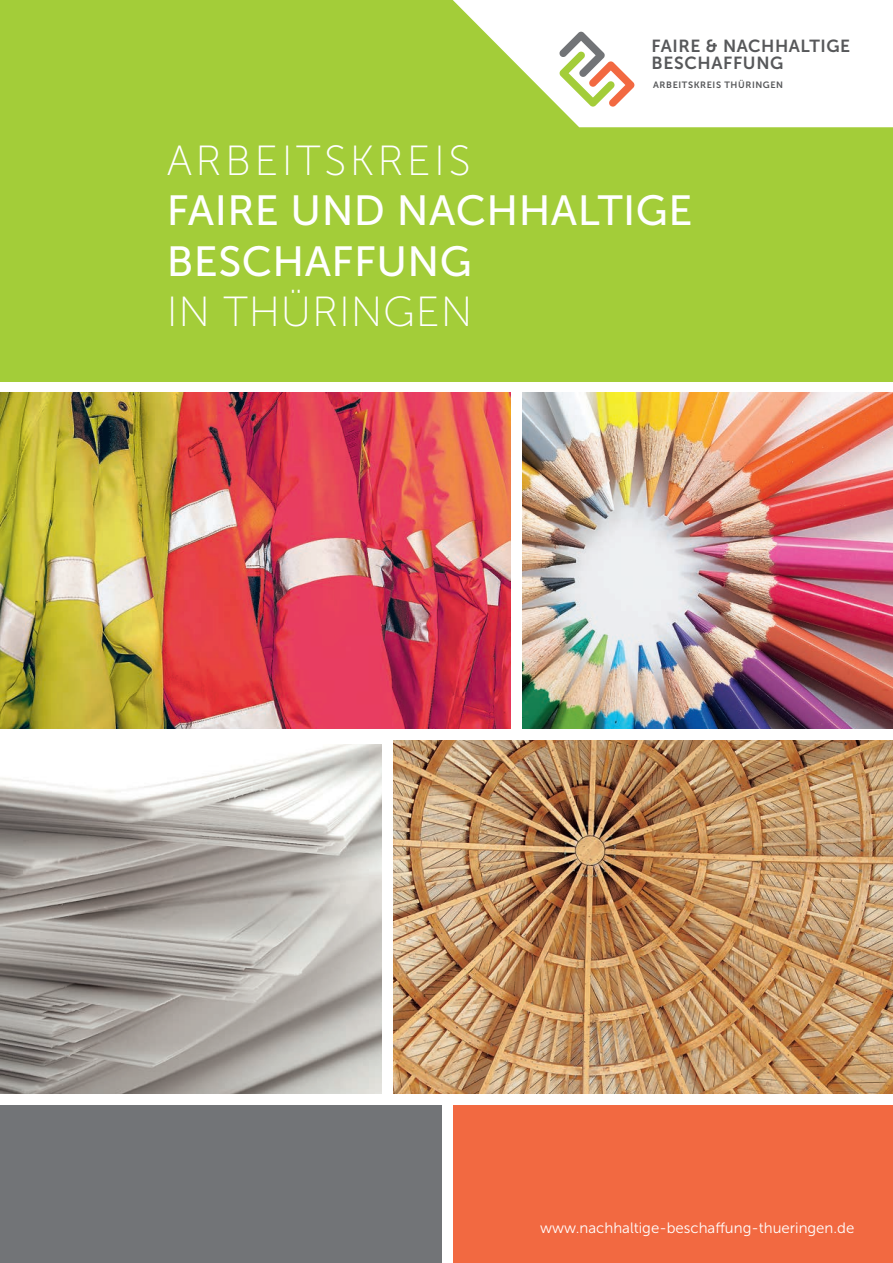
<style>
.page{position:relative;width:893px;height:1263px;background:#fff}
.page>*{position:absolute;margin:0;border:0;box-sizing:border-box;transform-origin:0 0}
.t1{font:42px/50.6px "Museo Sans 500";letter-spacing:.01em;color:#fff}
.t2{font:42px "Museo Sans 100";letter-spacing:.08em;color:#fff}
.t3{font:42px "Museo Sans 100";letter-spacing:.02em;color:#fff}
.t4{font:17.4px/16.8px "Museo Sans 700";letter-spacing:.03em;color:#57585a}
.t5{font:15px "Museo Sans 300";color:#fff}
.t6{font:9.15px "Museo Sans 700";letter-spacing:.065em;color:#57585a}
</style>
<div class="page">
<img style="left:393px;top:740px;width:500px;height:354px">
<div style="left:0;top:1105px;width:447px;height:158px;background:#727477"></div>
<div style="left:447px;top:1105px;width:446px;height:158px;background:#f26941"></div>
<img style="left:0;top:744px;width:382px;height:350px">
<img style="left:0;top:392px;width:510px;height:337px">
<img style="left:522px;top:392px;width:371px;height:337px">
<div style="left:442px;top:1102px;width:11px;height:161px;background:#fff"></div>
<div style="left:0;top:0;width:893px;height:381px;background:#a3cd39"></div>
<svg style="left:453px;top:0;width:440px;height:127px;fill:#fff"></svg>
<svg style="left:559px;top:31px;width:76px;height:76px;background:#e2d9c2"></svg>
<p class="t4" style="left:652px;top:37px;width:200px">FAIRE &amp; NACHHALTIGE<br>BESCHAFFUNG</p>
<p class="t6" style="left:653px;top:80px;width:132px">ARBEITSKREIS THÜRINGEN</p>
<h1 class="t2" style="left:167px;top:138px;width:306px">ARBEITSKREIS</h1>
<h1 class="t1" style="left:167px;top:186px;width:527px">FAIRE UND NACHHALTIGE<br>BESCHAFFUNG</h1>
<h1 class="t3" style="left:167px;top:289px;width:307px">IN THÜRINGEN</h1>
<p class="t5" style="left:540px;top:1220px;width:316px">www.nachhaltige-beschaffung-thueringen.de</p>
</div>
